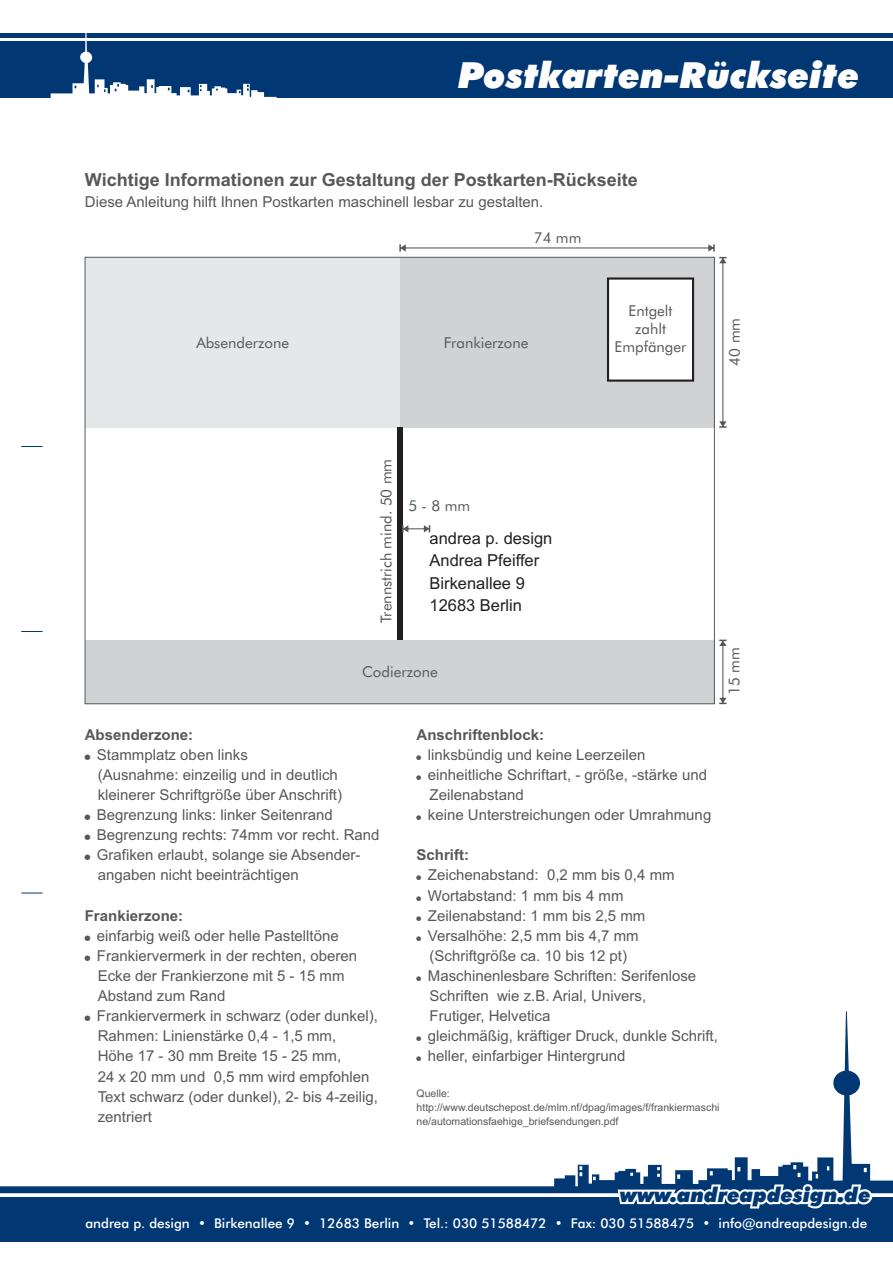
<style>
.page{position:relative;width:893px;height:1263px;background:#fff}
.page>*{position:absolute;margin:0;border:0;box-sizing:border-box;transform-origin:0 0}
.t1{font:italic 900 36px "Futura BT";color:#fff}
.t2{font:italic 900 20.25px "Futura BT";color:#013874}
.t3{font:700 18px "Arial";color:#57585a}
.t4{font:16.5px/22px "Arial";color:#231f20}
.t5{font:15px/20.1px "Arial";color:#57585a}
.t6{font:15px/18px "Futura BT";color:#57585a;text-align:center}
.t7{font:700 15px "Arial";color:#57585a}
.t8{font:500 13.5px "Futura BT";color:#fff}
.t9{font:10.5px/14.1px "Arial";color:#57585a}
</style>
<div class="page">
<div style="left:0;top:33px;width:893px;height:5px;background:#013874"></div>
<div style="left:0;top:1197px;width:893px;height:44px;background:#013874"></div>
<div style="left:0;top:42px;width:893px;height:56px;background:#013874"></div>
<svg style="left:21px;top:446px;width:22px;height:1px"></svg>
<svg style="left:21px;top:631px;width:22px;height:1px"></svg>
<svg style="left:21px;top:893px;width:22px;height:1px"></svg>
<svg style="left:0;top:1011px;width:893px;height:182px"></svg>
<svg style="left:618px;top:1184px;width:254px;height:24px"></svg>
<svg style="left:51px;top:33px;width:226px;height:65px"></svg>
<div style="left:85px;top:640px;width:629px;height:64px;background:#d1d2d4"></div>
<div style="left:85px;top:257px;width:315px;height:170px;background:#e6e7e9"></div>
<div style="left:397px;top:427px;width:5px;height:213px;background:#231f20"></div>
<svg style="left:399px;top:244px;width:327px;height:184px"></svg>
<svg style="left:402px;top:525px;width:28px;height:7px"></svg>
<svg style="left:719px;top:640px;width:7px;height:64px"></svg>
<svg style="left:85px;top:1016px;width:5px;height:5px"></svg>
<svg style="left:417px;top:1037px;width:4px;height:4px"></svg>
<svg style="left:417px;top:1057px;width:4px;height:4px"></svg>
<h1 class="t1" style="left:458px;top:61px;width:403px">Postkarten-Rückseite</h1>
<p class="t3" style="left:85px;top:173px;width:554px">Wichtige Informationen zur Gestaltung der Postkarten-Rückseite</p>
<p class="t5" style="left:85px;top:193px;width:460px">Diese Anleitung hilft Ihnen Postkarten maschinell lesbar zu gestalten.</p>
<p class="t6" style="left:534px;top:231px;width:49px">74 mm</p>
<p class="t6" style="left:196px;top:335px;width:94px">Absenderzone</p>
<p class="t6" style="left:444px;top:335px;width:86px">Frankierzone</p>
<p class="t6" style="left:615px;top:303px;width:73px">Entgelt zahlt<br>Empfänger</p>
<p class="t6" style="left:727px;top:366px;width:49px;rotate:-90deg">40 mm</p>
<p class="t6" style="left:378px;top:623px;width:165px;rotate:-90deg">Trennstrich mind. 50 mm</p>
<p class="t6" style="left:408px;top:498px;width:63px">5 - 8 mm</p>
<p class="t4" style="left:429px;top:529px;width:124px">andrea p. design<br>Andrea Pfeiffer<br>Birkenallee 9<br>12683 Berlin</p>
<p class="t6" style="left:362px;top:664px;width:77px">Codierzone</p>
<p class="t6" style="left:727px;top:695px;width:49px;rotate:-90deg">15 mm</p>
<p class="t7" style="left:85px;top:729px;width:110px">Absenderzone:</p>
<p class="t5" style="left:97px;top:746px;width:284px">Stammplatz oben links<br>(Ausnahme: einzeilig und in deutlich kleinerer Schriftgröße über Anschrift)<br>Begrenzung links: linker Seitenrand Begrenzung rechts: 74mm vor recht. Rand Grafiken erlaubt, solange sie Absender&shy;angaben nicht beeinträchtigen</p>
<p class="t7" style="left:85px;top:910px;width:100px">Frankierzone:</p>
<p class="t5" style="left:97px;top:927px;width:282px">einfarbig weiß oder helle Pastelltöne<br>Frankiervermerk in der rechten, oberen<br>Ecke der Frankierzone mit 5 - 15 mm<br>Abstand zum Rand<br>Frankiervermerk in schwarz (oder dunkel),<br>Rahmen: Linienstärke 0,4 - 1,5 mm,<br>Höhe 17 - 30 mm Breite 15 - 25 mm,<br>24 x 20 mm und 0,5 mm wird empfohlen<br>Text schwarz (oder dunkel), 2- bis 4-zeilig, zentriert</p>
<p class="t7" style="left:417px;top:729px;width:129px">Anschriftenblock:</p>
<p class="t5" style="left:428px;top:746px;width:285px">linksbündig und keine Leerzeilen einheitliche Schriftart, - größe, -stärke und Zeilenabstand<br>keine Unterstreichungen oder Umrahmung</p>
<p class="t7" style="left:417px;top:849px;width:54px">Schrift:</p>
<p class="t5" style="left:428px;top:866px;width:292px">Zeichenabstand: 0,2 mm bis 0,4 mm<br>Wortabstand: 1 mm bis 4 mm<br>Zeilenabstand: 1 mm bis 2,5 mm<br>Versalhöhe: 2,5 mm bis 4,7 mm (Schriftgröße ca. 10 bis 12 pt)<br>Maschinenlesbare Schriften: Serifenlose<br>Schriften wie z.B. Arial, Univers,<br>Frutiger, Helvetica<br>gleichmäßig, kräftiger Druck, dunkle Schrift, heller, einfarbiger Hintergrund</p>
<p class="t9" style="left:417px;top:1087px;width:304px">Quelle: http://www.deutschepost.de/mlm.nf/dpag/images/f/frankiermaschi ne/automationsfaehige_briefsendungen.pdf</p>
<h2 class="t2" style="left:620px;top:1186px;width:252px">www.andreapdesign.de</h2>
<p class="t8" style="left:85px;top:1218px;width:783px">andrea p. design • Birkenallee 9 • 12683 Berlin • Tel.: 030 51588472 • Fax: 030 51588475 • info@andreapdesign.de</p>
</div>
